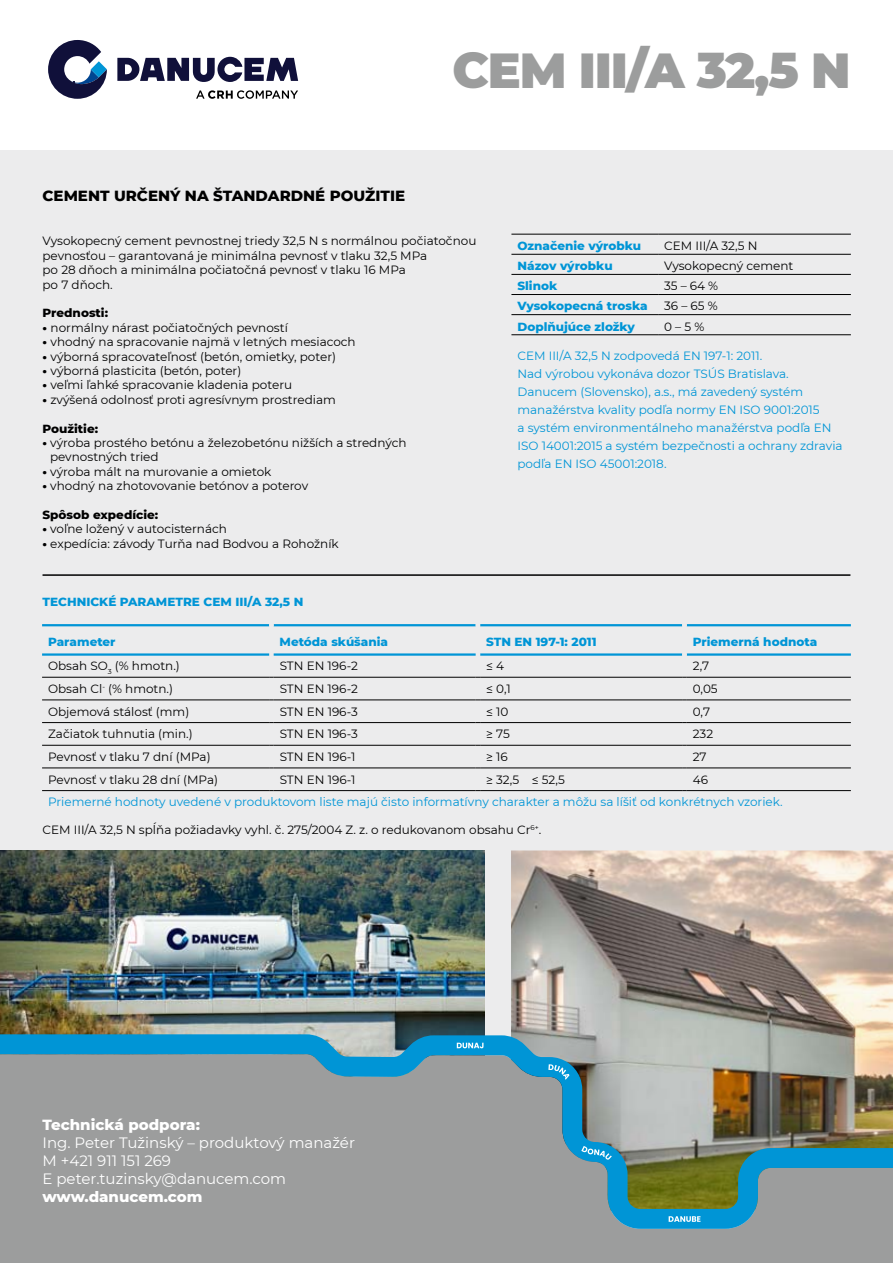
<style>
.page{position:relative;width:893px;height:1263px;background:#fff}
.page>*{position:absolute;margin:0;border:0;box-sizing:border-box;transform-origin:0 0}
.t1{font:900 49.05px "Montserrat";letter-spacing:-.025em;color:#9c9d9d}
.t2{font:15px/18px "Montserrat";color:#fff}
.t3{font:800 15px "Montserrat";color:#000}
.t4{font:800 15px "Montserrat";color:#fff}
.t5{font:12px/14.4px "Montserrat";color:#000}
.t6{font:12px/18px "Montserrat";color:#0095d6}
.t7{font:800 12px "Montserrat";color:#0095d6}
.t8{font:800 12px "Montserrat";color:#000}
.s1{font-weight:800}
</style>
<div class="page">
<div style="left:0;top:151px;width:893px;height:1112px;background:#ececed"></div>
<img style="left:511px;top:850px;width:382px;height:184px">
<img style="left:0;top:850px;width:485px;height:184px">
<div style="left:0;top:1229px;width:893px;height:34px;background:#9c9d9d"></div>
<svg style="left:0;top:1034px;width:893px;height:195px;background:#88999a"></svg>
<svg style="left:457px;top:1043px;width:26px;height:5px"></svg>
<svg style="left:548px;top:1064px;width:21px;height:16px"></svg>
<svg style="left:581px;top:1146px;width:31px;height:14px"></svg>
<svg style="left:669px;top:1216px;width:31px;height:6px"></svg>
<hr style="left:511px;top:234px;width:147px;height:1px;background:#000">
<hr style="left:658px;top:234px;width:193px;height:1px;background:#000">
<hr style="left:511px;top:254px;width:147px;height:1px;background:#000">
<hr style="left:658px;top:254px;width:193px;height:1px;background:#000">
<hr style="left:511px;top:274px;width:147px;height:1px;background:#000">
<hr style="left:658px;top:274px;width:193px;height:1px;background:#000">
<hr style="left:511px;top:294px;width:147px;height:1px;background:#000">
<hr style="left:658px;top:294px;width:193px;height:1px;background:#000">
<hr style="left:511px;top:314px;width:147px;height:1px;background:#000">
<hr style="left:658px;top:314px;width:193px;height:1px;background:#000">
<hr style="left:511px;top:334px;width:147px;height:1px;background:#000">
<hr style="left:658px;top:334px;width:193px;height:1px;background:#000">
<hr style="left:42px;top:677px;width:227px;height:1px;background:#000">
<hr style="left:274px;top:677px;width:202px;height:1px;background:#000">
<hr style="left:480px;top:677px;width:202px;height:1px;background:#000">
<hr style="left:687px;top:677px;width:164px;height:1px;background:#000">
<hr style="left:42px;top:699px;width:227px;height:1px;background:#000">
<hr style="left:274px;top:699px;width:202px;height:1px;background:#000">
<hr style="left:480px;top:699px;width:202px;height:1px;background:#000">
<hr style="left:687px;top:699px;width:164px;height:1px;background:#000">
<hr style="left:42px;top:722px;width:227px;height:1px;background:#000">
<hr style="left:274px;top:722px;width:202px;height:1px;background:#000">
<hr style="left:480px;top:722px;width:202px;height:1px;background:#000">
<hr style="left:687px;top:722px;width:164px;height:1px;background:#000">
<hr style="left:42px;top:745px;width:227px;height:1px;background:#000">
<hr style="left:274px;top:745px;width:202px;height:1px;background:#000">
<hr style="left:480px;top:745px;width:202px;height:1px;background:#000">
<hr style="left:687px;top:745px;width:164px;height:1px;background:#000">
<hr style="left:42px;top:767px;width:227px;height:1px;background:#000">
<hr style="left:274px;top:767px;width:202px;height:1px;background:#000">
<hr style="left:480px;top:767px;width:202px;height:1px;background:#000">
<hr style="left:687px;top:767px;width:164px;height:1px;background:#000">
<hr style="left:42px;top:790px;width:227px;height:1px;background:#000">
<hr style="left:274px;top:790px;width:202px;height:1px;background:#000">
<hr style="left:480px;top:790px;width:202px;height:1px;background:#000">
<hr style="left:687px;top:790px;width:164px;height:1px;background:#000">
<hr style="left:42px;top:624px;width:227px;height:2px;background:#0095d6">
<hr style="left:274px;top:624px;width:202px;height:2px;background:#0095d6">
<hr style="left:480px;top:624px;width:202px;height:2px;background:#0095d6">
<hr style="left:687px;top:624px;width:164px;height:2px;background:#0095d6">
<hr style="left:480px;top:653px;width:202px;height:3px;background:#0095d6">
<hr style="left:687px;top:653px;width:164px;height:3px;background:#0095d6">
<hr style="left:42px;top:653px;width:227px;height:3px;background:#0095d6">
<hr style="left:274px;top:653px;width:202px;height:3px;background:#0095d6">
<hr style="left:43px;top:574px;width:807px;height:2px;background:#000">
<svg style="left:48px;top:40px;width:59px;height:59px"></svg>
<svg style="left:117px;top:57px;width:181px;height:25px"></svg>
<svg style="left:196px;top:90px;width:102px;height:9px"></svg>
<p class="t3" style="left:43px;top:185px;width:364px">Cement určený na štandardn é použitie</p>
<h1 class="t1" style="left:453px;top:34px;width:399px">CEM III/A 32,5 N</h1>
<p class="t5" style="left:43px;top:233px;width:435px">Vysokopecný cement pevnostnej triedy 32,5 N s normálnou počiatočnou pevnosťou – garantovaná je minimálna pevnosť v tlaku 32,5 MPa<br>po 28 dňoch a minimálna počiatočná pevnosť v tlaku 16 MPa<br>po 7 dňoch.</p>
<p class="t8" style="left:43px;top:304px;width:67px">Prednosti:</p>
<p class="t5" style="left:43px;top:320px;width:247px"><span class="s1">•</span> normálny nárast počiatočných pevností</p>
<p class="t5" style="left:43px;top:334px;width:315px"><span class="s1">•</span> vhodný na spracovanie najmä v letných mesiacoch</p>
<p class="t5" style="left:43px;top:349px;width:295px"><span class="s1">•</span> výborná spracovateľnosť (betón, omietky, poter)</p>
<p class="t5" style="left:43px;top:363px;width:200px"><span class="s1">•</span> výborná plasticita (betón, poter)</p>
<p class="t5" style="left:43px;top:377px;width:251px"><span class="s1">•</span> veľmi ľahké spracovanie kladenia poteru</p>
<p class="t5" style="left:43px;top:392px;width:295px"><span class="s1">•</span> zvýšená odolnosť proti agresívnym prostrediam</p>
<p class="t8" style="left:43px;top:420px;width:57px">Použitie:</p>
<p class="t5" style="left:50px;top:435px;width:358px;text-indent:-8px"><span class="s1">•</span> výroba prostého betónu a železobetónu nižších a stredných pevnostných tried</p>
<p class="t5" style="left:43px;top:464px;width:230px"><span class="s1">•</span> výroba mált na murovanie a omietok</p>
<p class="t5" style="left:43px;top:478px;width:267px"><span class="s1">•</span> vhodný na zhotovovanie betónov a poterov</p>
<p class="t8" style="left:43px;top:506px;width:117px">Spôsob expedície:</p>
<p class="t5" style="left:43px;top:521px;width:186px"><span class="s1">•</span> voľne ložený v autocisternách</p>
<p class="t5" style="left:43px;top:536px;width:298px"><span class="s1">•</span> expedícia: závody Turňa nad Bodvou a Rohožník</p>
<p class="t7" style="left:43px;top:593px;width:262px">Technické parametre CEM III/A 32,5 N</p>
<p class="t7" style="left:517px;top:237px;width:125px">Označenie výrobku</p>
<p class="t5" style="left:664px;top:238px;width:95px">CEM III/A 32,5 N</p>
<p class="t7" style="left:517px;top:257px;width:97px">Názov výrobku</p>
<p class="t5" style="left:664px;top:258px;width:131px">Vysokopecný cement</p>
<p class="t7" style="left:517px;top:277px;width:41px">Slinok</p>
<p class="t5" style="left:664px;top:278px;width:56px">35 – 64 %</p>
<p class="t7" style="left:517px;top:297px;width:132px">Vysokopecná troska</p>
<p class="t5" style="left:664px;top:298px;width:55px">36 – 65 %</p>
<p class="t7" style="left:517px;top:317px;width:119px">Doplňujúce zložky</p>
<p class="t5" style="left:664px;top:319px;width:42px">0 – 5 %</p>
<p class="t6" style="left:517px;top:346px;width:327px">CEM III/A 32,5 N zodpovedá EN 197-1: 2011.<br>Nad výrobou vykonáva dozor TSÚS Bratislava.<br>Danucem (Slovensko), a.s., má zavedený systém manažérstva kvality podľa normy EN ISO 9001:2015<br>a systém environmentálneho manažérstva podľa EN ISO 14001:2015 a systém bezpečnosti a ochrany zdravia podľa EN ISO 45001:2018.</p>
<p class="t7" style="left:48px;top:633px;width:69px">Parameter</p>
<p class="t7" style="left:280px;top:633px;width:110px">Metóda skúšania</p>
<p class="t7" style="left:486px;top:633px;width:112px">STN EN 197-1: 2011</p>
<p class="t7" style="left:693px;top:633px;width:126px">Priemerná hodnota</p>
<p class="t5" style="left:48px;top:658px;width:133px">Obsah SO<sub>3</sub> (% hmotn.)</p>
<p class="t5" style="left:280px;top:658px;width:80px">STN EN 196-2</p>
<p class="t5" style="left:486px;top:658px;width:19px">≤ 4</p>
<p class="t5" style="left:693px;top:658px;width:18px">2,7</p>
<p class="t5" style="left:48px;top:681px;width:127px">Obsah Cl<sup>-</sup> (% hmotn.)</p>
<p class="t5" style="left:280px;top:681px;width:80px">STN EN 196-2</p>
<p class="t5" style="left:486px;top:681px;width:26px">≤ 0,1</p>
<p class="t5" style="left:693px;top:681px;width:26px">0,05</p>
<p class="t5" style="left:48px;top:704px;width:143px">Objemová stálosť (mm)</p>
<p class="t5" style="left:280px;top:704px;width:80px">STN EN 196-3</p>
<p class="t5" style="left:486px;top:704px;width:24px">≤ 10</p>
<p class="t5" style="left:693px;top:704px;width:19px">0,7</p>
<p class="t5" style="left:48px;top:726px;width:146px">Začiatok tuhnutia (min.)</p>
<p class="t5" style="left:280px;top:726px;width:80px">STN EN 196-3</p>
<p class="t5" style="left:486px;top:726px;width:25px">≥ 75</p>
<p class="t5" style="left:693px;top:726px;width:22px">232</p>
<p class="t5" style="left:48px;top:749px;width:164px">Pevnosť v tlaku 7 dní (MPa)</p>
<p class="t5" style="left:280px;top:749px;width:77px">STN EN 196-1</p>
<p class="t5" style="left:486px;top:749px;width:23px">≥ 16</p>
<p class="t5" style="left:693px;top:749px;width:15px">27</p>
<p class="t5" style="left:48px;top:772px;width:171px">Pevnosť v tlaku 28 dní (MPa)</p>
<p class="t5" style="left:280px;top:772px;width:77px">STN EN 196-1</p>
<p class="t5" style="left:486px;top:772px;width:80px">≥ 32,5 ≤ 52,5</p>
<p class="t5" style="left:693px;top:772px;width:17px">46</p>
<p class="t6" style="left:48px;top:793px;width:736px">Priemerné hodnoty uvedené v produktovom liste majú čisto informatívny charakter a môžu sa líšiť od konkrétnych vzoriek.</p>
<p class="t5" style="left:43px;top:822px;width:500px">CEM III/A 32,5 N spĺňa požiadavky vyhl. č. 275/2004 Z. z. o redukovanom obsahu Cr<sup>6+</sup>.</p>
<p class="t4" style="left:43px;top:1114px;width:159px">Technická podpora:</p>
<p class="t2" style="left:43px;top:1133px;width:314px">Ing. Peter Tužinský – produktový manažér<br>M +421 911 151 269<br>E peter.tuzinsky@danucem.com</p>
<p class="t4" style="left:43px;top:1186px;width:162px">www.danucem.com</p>
</div>
